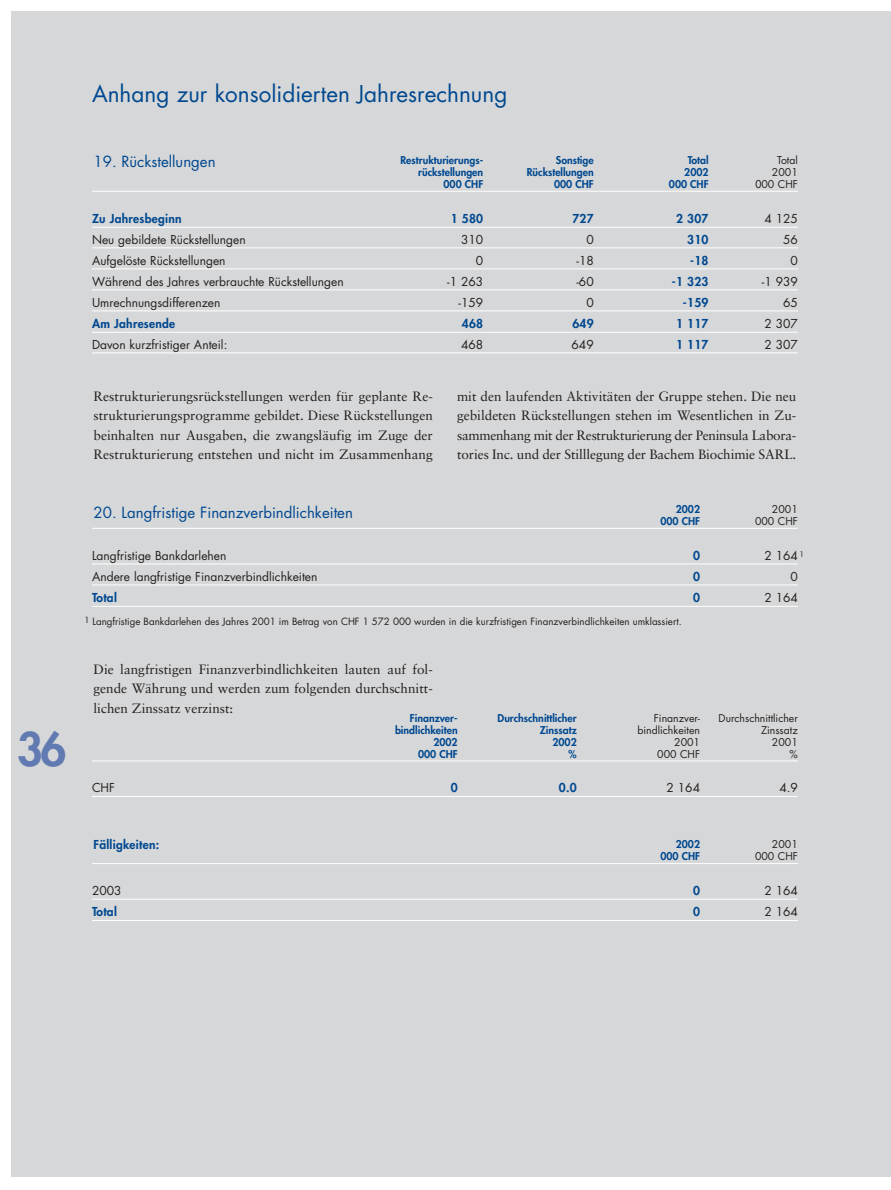
<style>
.page{position:relative;width:891px;height:1190px;background:#fff}
.page>*{position:absolute;margin:0;border:0;box-sizing:border-box;transform-origin:0 0}
.t1{font:800 45px "Futura";color:#627ab2}
.t2{font:22.5px "Futura";color:#004890}
.t3{font:15px "Futura";color:#004890}
.t4{font:13.5px/19.5px "Sabon";color:#231f1f;text-align:justify}
.t5{font:12px "Futura";color:#231f1f}
.t6{font:800 12px "Futura";letter-spacing:.025em;color:#004890}
.t7{font:800 10.5px "Futura";color:#004890}
.t8{font:10.5px "Futura";color:#231f1f}
.t9{font:9.75px "Futura";color:#231f1f}
.t10{font:7.5px "Futura";color:#231f1f}
.s1{font-style:inherit}
</style>
<div class="page">
<div style="left:11px;top:11px;width:880px;height:1165px;background:#d6d7d8"></div>
<hr style="left:92px;top:191px;width:706px;height:1px;background:#fff">
<hr style="left:92px;top:227px;width:706px;height:1px;background:#fff">
<hr style="left:92px;top:247px;width:706px;height:1px;background:#fff">
<hr style="left:92px;top:268px;width:706px;height:1px;background:#fff">
<hr style="left:92px;top:289px;width:706px;height:1px;background:#fff">
<hr style="left:92px;top:310px;width:706px;height:1px;background:#fff">
<hr style="left:92px;top:332px;width:706px;height:1px;background:#fff">
<hr style="left:92px;top:352px;width:706px;height:1px;background:#fff">
<hr style="left:92px;top:528px;width:706px;height:1px;background:#fff">
<hr style="left:92px;top:563px;width:706px;height:1px;background:#fff">
<hr style="left:92px;top:584px;width:706px;height:1px;background:#fff">
<hr style="left:92px;top:606px;width:706px;height:1px;background:#fff">
<hr style="left:92px;top:760px;width:706px;height:1px;background:#fff">
<hr style="left:92px;top:796px;width:706px;height:1px;background:#fff">
<hr style="left:92px;top:863px;width:706px;height:1px;background:#fff">
<hr style="left:92px;top:899px;width:706px;height:1px;background:#fff">
<hr style="left:92px;top:920px;width:706px;height:1px;background:#fff">
<h1 class="t1" style="left:17px;top:727px;width:51px">36</h1>
<h2 class="t2" style="left:92px;top:84px;width:417px">Anhang zur konsolidierten Jahresrechnung</h2>
<p class="t3" style="left:94px;top:154px;width:124px">19. Rückstellungen</p>
<p class="t7" style="left:400px;top:155px;width:84px">Restrukturierungs-</p>
<p class="t7" style="left:556px;top:155px;width:39px">Sonstige</p>
<p class="t7" style="left:688px;top:155px;width:22px">Total</p>
<p class="t8" style="left:777px;top:155px;width:22px">Total</p>
<p class="t7" style="left:418px;top:167px;width:66px">rückstellungen</p>
<p class="t7" style="left:527px;top:167px;width:68px">Rückstellungen</p>
<p class="t7" style="left:684px;top:167px;width:26px">2002</p>
<p class="t8" style="left:772px;top:167px;width:27px">2001</p>
<p class="t7" style="left:444px;top:179px;width:41px">000 CHF</p>
<p class="t7" style="left:554px;top:179px;width:41px">000 CHF</p>
<p class="t7" style="left:669px;top:179px;width:41px">000 CHF</p>
<p class="t8" style="left:755px;top:179px;width:44px"><span class="s1">0</span>00 CHF</p>
<p class="t6" style="left:92px;top:212px;width:91px">Zu Jahresbeginn</p>
<p class="t6" style="left:451px;top:212px;width:34px">1 580</p>
<p class="t6" style="left:572px;top:212px;width:23px">727</p>
<p class="t6" style="left:676px;top:212px;width:34px">2 307</p>
<p class="t5" style="left:764px;top:213px;width:35px">4 125</p>
<p class="t5" style="left:92px;top:234px;width:155px">Neu gebildete Rückstellungen</p>
<p class="t5" style="left:461px;top:234px;width:24px">310</p>
<p class="t5" style="left:586px;top:234px;width:9px">0</p>
<p class="t6" style="left:687px;top:233px;width:23px">310</p>
<p class="t5" style="left:783px;top:234px;width:16px">56</p>
<p class="t5" style="left:92px;top:255px;width:135px">Aufgelöste Rückstellungen</p>
<p class="t5" style="left:476px;top:255px;width:9px">0</p>
<p class="t5" style="left:577px;top:255px;width:19px">-18</p>
<p class="t6" style="left:690px;top:254px;width:20px">-18</p>
<p class="t5" style="left:790px;top:255px;width:9px">0</p>
<p class="t5" style="left:92px;top:276px;width:253px">Während des Jahres verbrauchte Rückstellungen</p>
<p class="t5" style="left:447px;top:276px;width:37px">-1 263</p>
<p class="t5" style="left:577px;top:276px;width:19px">-60</p>
<p class="t6" style="left:672px;top:275px;width:38px">-1 323</p>
<p class="t5" style="left:762px;top:276px;width:37px">-1 939</p>
<p class="t5" style="left:92px;top:297px;width:130px">Umrechnungsdifferenzen</p>
<p class="t5" style="left:459px;top:297px;width:26px">-159</p>
<p class="t5" style="left:586px;top:297px;width:9px">0</p>
<p class="t6" style="left:683px;top:296px;width:27px">-159</p>
<p class="t5" style="left:783px;top:297px;width:16px">65</p>
<p class="t6" style="left:92px;top:317px;width:85px">Am Jahresende</p>
<p class="t6" style="left:462px;top:317px;width:23px">468</p>
<p class="t6" style="left:572px;top:317px;width:23px">649</p>
<p class="t6" style="left:676px;top:317px;width:34px">1 117</p>
<p class="t5" style="left:764px;top:318px;width:35px">2 307</p>
<p class="t5" style="left:92px;top:339px;width:137px">Davon kurzfristiger Anteil:</p>
<p class="t5" style="left:461px;top:339px;width:24px">468</p>
<p class="t5" style="left:572px;top:339px;width:24px">649</p>
<p class="t6" style="left:676px;top:338px;width:34px">1 117</p>
<p class="t5" style="left:764px;top:339px;width:35px">2 307</p>
<p class="t4" style="left:94px;top:387px;width:341px">Restrukturierungsrückstellungen werden für geplante Re&shy;strukturierungsprogramme gebildet. Diese Rückstellungen beinhalten nur Ausgaben, die zwangsläufig im Zuge der Restrukturierung entstehen und nicht im Zusammenhang</p>
<p class="t4" style="left:457px;top:387px;width:341px">mit den laufenden Aktivitäten der Gruppe stehen. Die neu gebildeten Rückstellungen stehen im Wesentlichen in Zu&shy;sammenhang mit der Restrukturierung der Peninsula Labora&shy;tories Inc. und der Stilllegung der Bachem Biochimie SARL.</p>
<p class="t3" style="left:94px;top:505px;width:261px">20. Langfristige Finanzverbindlichkeiten</p>
<p class="t7" style="left:676px;top:504px;width:26px">2002</p>
<p class="t8" style="left:772px;top:504px;width:27px">2001</p>
<p class="t7" style="left:660px;top:516px;width:41px">000 CHF</p>
<p class="t8" style="left:755px;top:516px;width:44px">000 CHF</p>
<p class="t5" style="left:92px;top:549px;width:136px">Langfristige Bankdarlehen</p>
<p class="t6" style="left:693px;top:549px;width:8px">0</p>
<p class="t5" style="left:764px;top:549px;width:35px">2 164</p>
<p class="t5" style="left:92px;top:570px;width:227px">Andere langfristige Finanzverbindlichkeiten</p>
<p class="t6" style="left:693px;top:570px;width:8px">0</p>
<p class="t5" style="left:790px;top:570px;width:9px">0</p>
<p class="t6" style="left:92px;top:591px;width:26px">Total</p>
<p class="t6" style="left:693px;top:591px;width:8px">0</p>
<p class="t5" style="left:764px;top:591px;width:35px">2 164</p>
<p class="t10" style="left:799px;top:550px;width:6px">1</p>
<p class="t9" style="left:85px;top:617px;width:599px"><sup>1</sup> Langfristige Bankdarlehen des Jahres 2001 im Betrag von CHF 1 572 000 wurden in die kurzfristigen Finanzverbindlichkeiten umklassiert.</p>
<p class="t4" style="left:94px;top:660px;width:341px">Die langfristigen Finanzverbindlichkeiten lauten auf fol&shy;gende Währung und werden zum folgenden durchschnitt&shy;lichen Zinssatz verzinst:</p>
<p class="t7" style="left:410px;top:713px;width:49px">Finanzver-</p>
<p class="t7" style="left:498px;top:713px;width:81px">Durchschnittlicher</p>
<p class="t8" style="left:654px;top:713px;width:48px">Finanzver-</p>
<p class="t8" style="left:719px;top:713px;width:81px">Durchschnittlicher</p>
<p class="t7" style="left:395px;top:725px;width:64px">bindlichkeiten</p>
<p class="t7" style="left:540px;top:725px;width:38px">Zinssatz</p>
<p class="t8" style="left:637px;top:725px;width:64px">bindlichkeiten</p>
<p class="t8" style="left:761px;top:725px;width:38px">Zinssatz</p>
<p class="t7" style="left:433px;top:737px;width:26px">2002</p>
<p class="t7" style="left:552px;top:737px;width:26px">2002</p>
<p class="t8" style="left:674px;top:737px;width:27px">2001</p>
<p class="t8" style="left:772px;top:737px;width:27px">2001</p>
<p class="t7" style="left:418px;top:749px;width:41px">000 CHF</p>
<p class="t7" style="left:569px;top:749px;width:10px">%</p>
<p class="t8" style="left:657px;top:749px;width:44px">000 CHF</p>
<p class="t8" style="left:789px;top:749px;width:10px">%</p>
<p class="t5" style="left:92px;top:782px;width:24px">CHF</p>
<p class="t6" style="left:451px;top:782px;width:8px">0</p>
<p class="t6" style="left:559px;top:782px;width:19px">0.0</p>
<p class="t5" style="left:667px;top:782px;width:35px">2 164</p>
<p class="t5" style="left:779px;top:782px;width:20px">4.9</p>
<p class="t6" style="left:94px;top:839px;width:67px">Fälligkeiten:</p>
<p class="t7" style="left:676px;top:839px;width:26px">2002</p>
<p class="t8" style="left:772px;top:839px;width:27px">2001</p>
<p class="t7" style="left:660px;top:851px;width:41px">000 CHF</p>
<p class="t8" style="left:755px;top:851px;width:44px">000 CHF</p>
<p class="t5" style="left:92px;top:885px;width:31px">2003</p>
<p class="t6" style="left:693px;top:884px;width:8px">0</p>
<p class="t5" style="left:764px;top:885px;width:35px">2 164</p>
<p class="t6" style="left:92px;top:905px;width:26px">Total</p>
<p class="t6" style="left:693px;top:905px;width:8px">0</p>
<p class="t5" style="left:764px;top:906px;width:35px">2 164</p>
</div>
